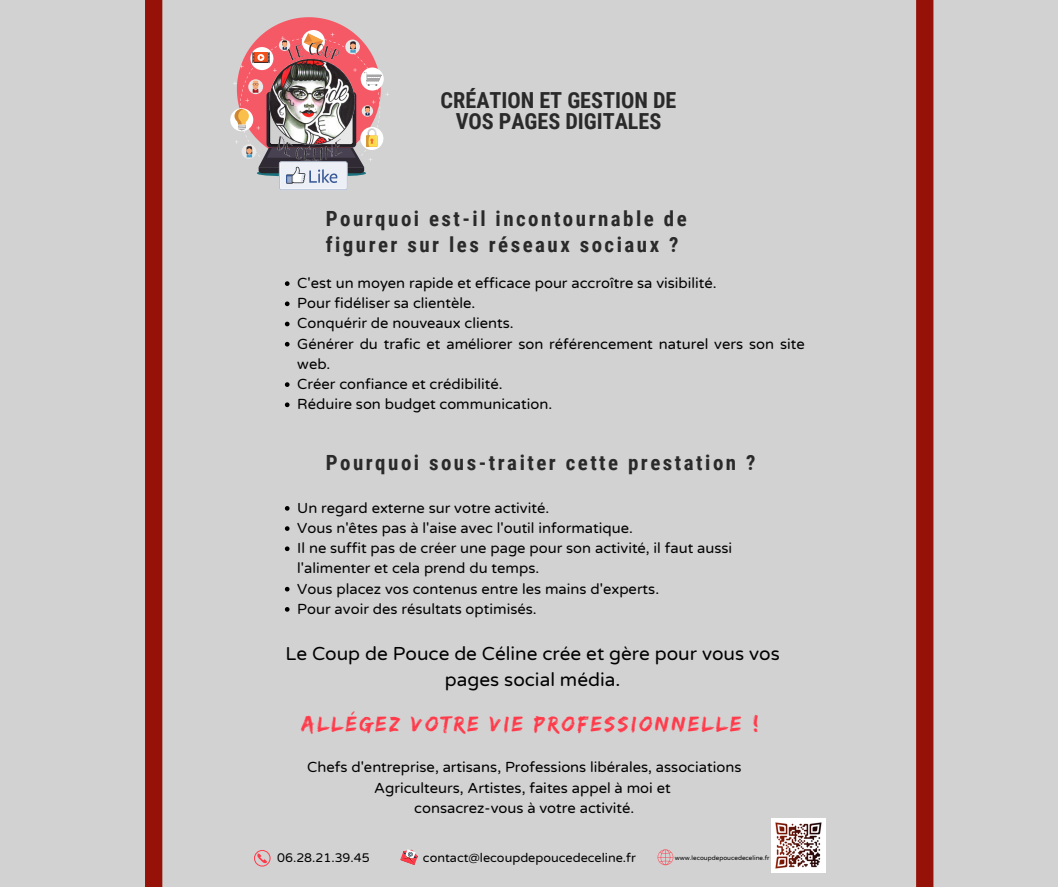
<style>
.page{position:relative;width:1058px;height:887px;background:#fff}
.page>*{position:absolute;margin:0;border:0;box-sizing:border-box;transform-origin:0 0}
.t1{font:700 22.05px/21.3px "Roboto Condensed";color:#2a2a2a;text-align:center}
.t2{font:22.05px "Edo";letter-spacing:.12em;color:#ff3b4b}
.t3{font:700 20.85px/26px "Roboto Condensed";letter-spacing:.12em;color:#2a2a2a}
.t4{font:18.9px/26.4px "Varela Round";color:#000;text-align:center}
.t5{font:14.7px/20.2px "Varela Round";color:#000}
.t6{font:12.6px "Varela Round";color:#000}
.t7{font:6.3px "Varela Round";color:#000}
</style>
<div class="page">
<div style="left:0;top:0;width:1058px;height:886px;background:#d3d2d2"></div>
<svg style="left:254px;top:850px;width:16px;height:16px"></svg>
<svg style="left:400px;top:849px;width:18px;height:15px"></svg>
<img style="left:771px;top:818px;width:54px;height:54px">
<svg style="left:657px;top:849px;width:16px;height:16px"></svg>
<svg style="left:230px;top:108px;width:23px;height:23px"></svg>
<svg style="left:233px;top:17px;width:156px;height:173px"></svg>
<img style="left:266px;top:41px;width:89px;height:124px">
<svg style="left:285px;top:281px;width:4px;height:5px"></svg>
<svg style="left:285px;top:301px;width:4px;height:5px"></svg>
<svg style="left:285px;top:322px;width:4px;height:4px"></svg>
<svg style="left:285px;top:342px;width:4px;height:4px"></svg>
<svg style="left:285px;top:382px;width:4px;height:5px"></svg>
<svg style="left:285px;top:402px;width:4px;height:5px"></svg>
<svg style="left:285px;top:506px;width:4px;height:4px"></svg>
<svg style="left:285px;top:526px;width:4px;height:5px"></svg>
<svg style="left:285px;top:546px;width:4px;height:5px"></svg>
<svg style="left:285px;top:587px;width:4px;height:4px"></svg>
<svg style="left:285px;top:607px;width:4px;height:4px"></svg>
<div style="left:145px;top:0;width:17px;height:886px;background:#961107"></div>
<div style="left:916px;top:0;width:17px;height:886px;background:#961107"></div>
<h1 class="t1" style="left:440px;top:90px;width:237px">CRÉATION ET GESTION DE<br>VOS PAGES DIGITALES</h1>
<h2 class="t3" style="left:326px;top:206px;width:362px">Pourquoi est-il incontournable de figurer sur les réseaux sociaux ?</h2>
<p class="t5" style="left:297px;top:273px;width:509px">C'est un moyen rapide et efficace pour accroître sa visibilité.<br>Pour fidéliser sa clientèle.<br>Conquérir de nouveaux clients.<br>Générer du trafic et améliorer son référencement naturel vers son site web.<br>Créer confiance et crédibilité.<br>Réduire son budget communication.</p>
<h2 class="t3" style="left:326px;top:450px;width:431px">Pourquoi sous-traiter cette prestation ?</h2>
<p class="t5" style="left:297px;top:498px;width:436px">Un regard externe sur votre activité.<br>Vous n'êtes pas à l'aise avec l'outil informatique.<br>Il ne suffit pas de créer une page pour son activité, il faut aussi l'alimenter et cela prend du temps.<br>Vous placez vos contenus entre les mains d'experts.<br>Pour avoir des résultats optimisés.</p>
<p class="t4" style="left:285px;top:640px;width:496px">Le Coup de Pouce de Céline crée et gère pour vous vos pages social média.</p>
<h1 class="t2" style="left:302px;top:711px;width:458px">Allégez votre vie professionnelle !</h1>
<p class="t5" style="left:307px;top:757px;width:435px;text-align:center">Chefs d'entreprise, artisans, Professions libérales, associations<br>Agriculteurs, Artistes, faites appel à moi et<br>consacrez-vous à votre activité.</p>
<p class="t6" style="left:277px;top:850px;width:94px">06.28.21.39.45</p>
<p class="t6" style="left:423px;top:850px;width:214px">contact@lecoupdepoucedeceline.fr</p>
<p class="t7" style="left:675px;top:854px;width:96px">www.lecoupdepoucedeceline.fr</p>
</div>
